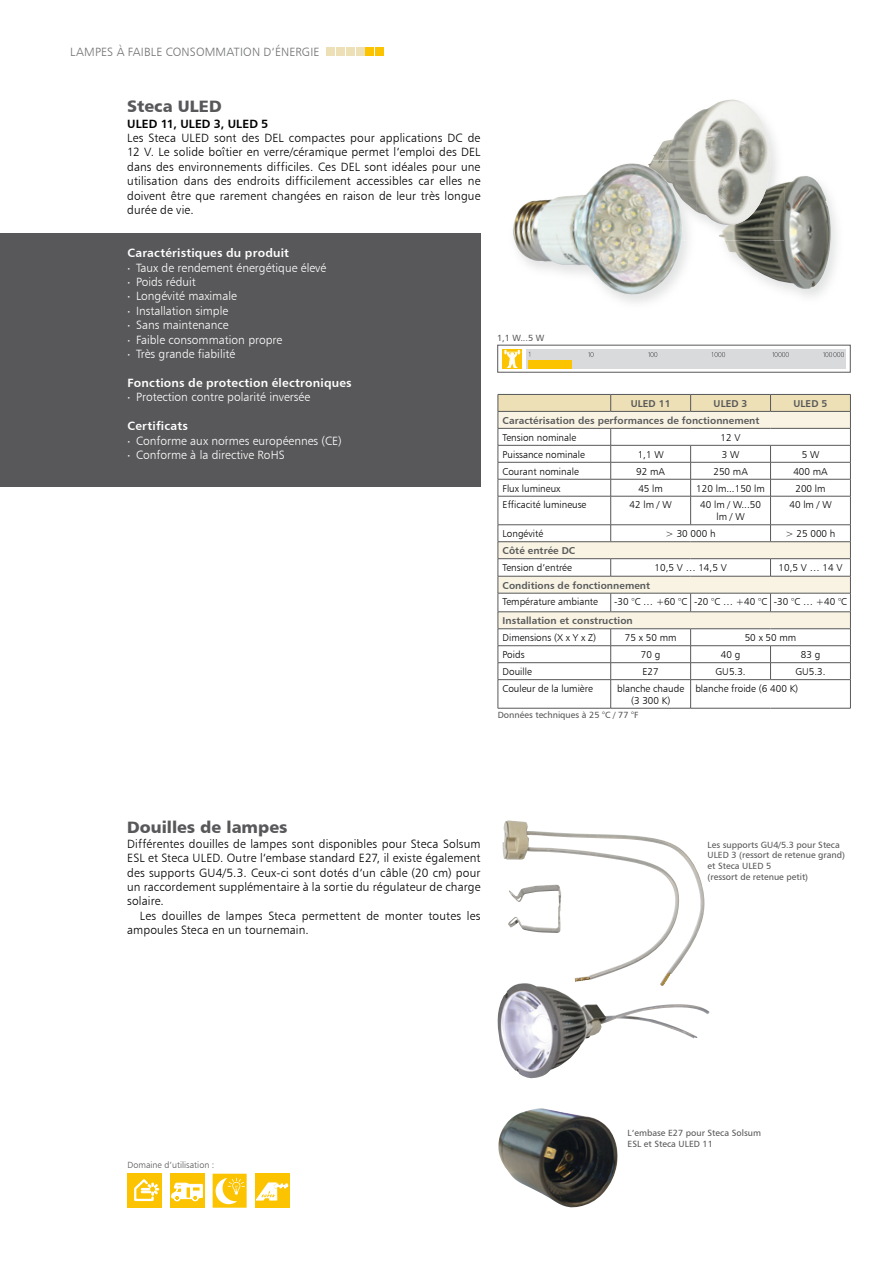
<style>
.page{position:relative;width:893px;height:1263px;background:#fff}
.page>*{position:absolute;margin:0;border:0;box-sizing:border-box;transform-origin:0 0}
.t1{font:16.5px "Humanist 777 BT Black B";color:#58585a}
.t2{font:12px/14.4px "Humanist 777 BT Light B";letter-spacing:.01em;color:#000;text-align:justify}
.t3{font:12px/14.4px "Humanist 777 BT Light B";color:#fff}
.t4{font:12px "Humanist 777 BT Bold B";letter-spacing:.015em;color:#fff}
.t5{font:12px "Humanist 777 BT Light B";letter-spacing:.015em;color:#707172}
.t6{font:12px "Humanist 777 BT Bold B";letter-spacing:.01em;color:#000}
.t7{font:9.9px/11.6px "Humanist 777 BT Light B";color:#000;text-align:center}
.t8{font:9.9px "Humanist 777 BT Bold B";letter-spacing:.005em;color:#58585a}
.t9{font:9px/10.8px "Humanist 777 BT Roman B";color:#58585a}
.t10{font:9px "Humanist 777 BT Light B";color:#58585a}
.s1{font-family:"Humanist 777 BT Black B";font-size:9px}
</style>
<div class="page">
<div style="left:0;top:234px;width:480px;height:253px;background:#58585a"></div>
<div style="left:526px;top:349px;width:320px;height:20px;background:#d9dadb"></div>
<svg style="left:588px;top:352px;width:6px;height:5px"></svg>
<svg style="left:648px;top:352px;width:9px;height:5px"></svg>
<svg style="left:711px;top:352px;width:14px;height:5px"></svg>
<svg style="left:772px;top:352px;width:17px;height:5px"></svg>
<svg style="left:823px;top:352px;width:21px;height:5px"></svg>
<svg style="left:502px;top:349px;width:20px;height:20px"></svg>
<svg style="left:504px;top:350px;width:17px;height:17px"></svg>
<div style="left:497px;top:345px;width:353px;height:27px;border:1px solid #58585a"></div>
<div style="left:528px;top:360px;width:44px;height:9px;background:#fcc400"></div>
<svg style="left:498px;top:394px;width:353px;height:314px"></svg>
<hr style="left:498px;top:611px;width:113px;height:1px;background:#58585a">
<hr style="left:611px;top:611px;width:80px;height:1px;background:#58585a">
<hr style="left:691px;top:611px;width:79px;height:1px;background:#58585a">
<hr style="left:770px;top:611px;width:81px;height:1px;background:#58585a">
<hr style="left:498px;top:628px;width:113px;height:1px;background:#58585a">
<hr style="left:611px;top:628px;width:80px;height:1px;background:#58585a">
<hr style="left:691px;top:628px;width:79px;height:1px;background:#58585a">
<hr style="left:770px;top:628px;width:81px;height:1px;background:#58585a">
<hr style="left:498px;top:708px;width:113px;height:1px;background:#58585a">
<hr style="left:611px;top:708px;width:80px;height:1px;background:#58585a">
<hr style="left:691px;top:708px;width:79px;height:1px;background:#58585a">
<hr style="left:770px;top:708px;width:81px;height:1px;background:#58585a">
<img style="left:725px;top:176px;width:106px;height:113px">
<img style="left:714px;top:173px;width:70px;height:63px">
<img style="left:719px;top:183px;width:65px;height:57px">
<img style="left:652px;top:100px;width:118px;height:125px">
<img style="left:688px;top:211px;width:8px;height:29px">
<img style="left:650px;top:160px;width:46px;height:51px">
<img style="left:512px;top:163px;width:176px;height:133px">
<img style="left:502px;top:821px;width:199px;height:161px">
<img style="left:497px;top:983px;width:213px;height:95px">
<img style="left:498px;top:1108px;width:120px;height:100px">
<div style="left:326px;top:47px;width:9px;height:9px;background:#ede0b6"></div>
<div style="left:336px;top:47px;width:8px;height:9px;background:#ede0b6"></div>
<div style="left:346px;top:47px;width:8px;height:9px;background:#ede0b6"></div>
<div style="left:356px;top:47px;width:8px;height:9px;background:#ede0b6"></div>
<div style="left:366px;top:47px;width:8px;height:9px;background:#fcc400"></div>
<div style="left:376px;top:47px;width:8px;height:9px;background:#fcc400"></div>
<div style="left:128px;top:1174px;width:34px;height:34px;background:#fcc400"></div>
<svg style="left:134px;top:1179px;width:25px;height:23px"></svg>
<div style="left:170px;top:1174px;width:34px;height:34px;background:#fcc400"></div>
<svg style="left:171px;top:1182px;width:32px;height:20px"></svg>
<svg style="left:213px;top:1174px;width:34px;height:34px"></svg>
<div style="left:255px;top:1174px;width:34px;height:34px;background:#fcc400"></div>
<svg style="left:255px;top:1182px;width:33px;height:18px"></svg>
<p class="t5" style="left:70px;top:44px;width:251px">LAMPES À FAIBLE CONSOMMATION D‘ÉNERGIE</p>
<h1 class="t1" style="left:127px;top:96px;width:96px">Steca ULED</h1>
<p class="t6" style="left:127px;top:116px;width:143px">ULED 11, ULED 3, ULED 5</p>
<p class="t2" style="left:127px;top:130px;width:355px">Les Steca ULED sont des DEL compactes pour applications DC de 12 V. Le solide boîtier en verre/céramique permet l‘emploi des DEL dans des environnements difficiles. Ces DEL sont idéales pour une utilisation dans des endroits difficilement accessibles car elles ne doivent être que rarement changées en raison de leur très longue durée de vie.</p>
<p class="t4" style="left:128px;top:245px;width:163px">Caractéristiques du produit</p>
<p class="t3" style="left:128px;top:260px;width:200px"><span class="s1">∙</span> Taux de rendement énergétique élevé <span class="s1">∙</span> Poids réduit<br><span class="s1">∙</span> Longévité maximale<br><span class="s1">∙</span> Installation simple<br><span class="s1">∙</span> Sans maintenance<br><span class="s1">∙</span> Faible consommation propre<br><span class="s1">∙</span> Très grande fiabilité</p>
<p class="t4" style="left:128px;top:375px;width:226px">Fonctions de protection électroniques</p>
<p class="t3" style="left:128px;top:390px;width:184px"><span class="s1">∙</span> Protection contre polarité inversée</p>
<p class="t4" style="left:128px;top:418px;width:62px">Certificats</p>
<p class="t3" style="left:128px;top:433px;width:216px"><span class="s1">∙</span> Conforme aux normes européennes (CE) <span class="s1">∙</span> Conforme à la directive RoHS</p>
<p class="t9" style="left:497px;top:332px;width:49px">1,1 W...5 W</p>
<p class="t8" style="left:631px;top:397px;width:41px">ULED 11</p>
<p class="t8" style="left:714px;top:397px;width:35px">ULED 3</p>
<p class="t8" style="left:793px;top:397px;width:35px">ULED 5</p>
<p class="t8" style="left:503px;top:414px;width:258px">Caractérisation des performances de fonctionnement</p>
<p class="t7" style="left:503px;top:431px;width:75px">Tension nominale</p>
<p class="t7" style="left:721px;top:431px;width:21px">12 V</p>
<p class="t7" style="left:503px;top:448px;width:84px">Puissance nominale</p>
<p class="t7" style="left:638px;top:448px;width:27px">1,1 W</p>
<p class="t7" style="left:722px;top:448px;width:19px">3 W</p>
<p class="t7" style="left:802px;top:448px;width:19px">5 W</p>
<p class="t7" style="left:503px;top:465px;width:78px">Courant nominale</p>
<p class="t7" style="left:636px;top:465px;width:30px">92 mA</p>
<p class="t7" style="left:713px;top:465px;width:36px">250 mA</p>
<p class="t7" style="left:793px;top:465px;width:36px">400 mA</p>
<p class="t7" style="left:503px;top:482px;width:59px">Flux lumineux</p>
<p class="t7" style="left:638px;top:482px;width:26px">45 lm</p>
<p class="t7" style="left:696px;top:482px;width:70px">120 lm...150 lm</p>
<p class="t7" style="left:795px;top:482px;width:32px">200 lm</p>
<p class="t7" style="left:503px;top:499px;width:85px">Efficacité lumineuse</p>
<p class="t7" style="left:630px;top:499px;width:44px">42 lm / W</p>
<p class="t7" style="left:700px;top:499px;width:62px">40 lm / W...50 lm / W</p>
<p class="t7" style="left:789px;top:499px;width:44px">40 lm / W</p>
<p class="t7" style="left:503px;top:528px;width:42px">Longévité</p>
<p class="t7" style="left:666px;top:528px;width:52px">&gt; 30 000 h</p>
<p class="t7" style="left:785px;top:528px;width:52px">&gt; 25 000 h</p>
<p class="t8" style="left:503px;top:544px;width:74px">Côté entrée DC</p>
<p class="t7" style="left:503px;top:562px;width:71px">Tension d’entrée</p>
<p class="t7" style="left:655px;top:562px;width:74px">10,5 V … 14,5 V</p>
<p class="t7" style="left:779px;top:562px;width:65px">10,5 V … 14 V</p>
<p class="t8" style="left:503px;top:579px;width:149px">Conditions de fonctionnement</p>
<p class="t7" style="left:503px;top:596px;width:97px">Température ambiante</p>
<p class="t7" style="left:614px;top:596px;width:234px">-30 °C … +60 °C -20 °C … +40 °C -30 °C … +40 °C</p>
<p class="t8" style="left:503px;top:614px;width:132px">Installation et construction</p>
<p class="t7" style="left:503px;top:632px;width:95px">Dimensions (X x Y x Z)</p>
<p class="t7" style="left:625px;top:632px;width:53px">75 x 50 mm</p>
<p class="t7" style="left:745px;top:632px;width:53px">50 x 50 mm</p>
<p class="t7" style="left:503px;top:649px;width:23px">Poids</p>
<p class="t7" style="left:641px;top:649px;width:21px">70 g</p>
<p class="t7" style="left:721px;top:649px;width:21px">40 g</p>
<p class="t7" style="left:801px;top:649px;width:21px">83 g</p>
<p class="t7" style="left:503px;top:666px;width:31px">Douille</p>
<p class="t7" style="left:643px;top:666px;width:18px">E27</p>
<p class="t7" style="left:715px;top:666px;width:32px">GU5.3.</p>
<p class="t7" style="left:795px;top:666px;width:32px">GU5.3.</p>
<p class="t7" style="left:503px;top:682px;width:92px">Couleur de la lumière</p>
<p class="t7" style="left:617px;top:682px;width:68px">blanche chaude (3 300 K)</p>
<p class="t7" style="left:695px;top:682px;width:104px">blanche froide (6 400 K)</p>
<p class="t9" style="left:498px;top:709px;width:142px">Données techniques à 25 °C / 77 °F</p>
<h1 class="t1" style="left:127px;top:816px;width:162px">Douilles de lampes</h1>
<p class="t2" style="left:127px;top:836px;width:355px">Différentes douilles de lampes sont disponibles pour Steca Solsum ESL et Steca ULED. Outre l‘embase standard E27, il existe également des supports GU4/5.3. Ceux-ci sont dotés d‘un câble (20 cm) pour un raccordement supplémentaire à la sortie du régulateur de charge solaire.</p>
<p class="t2" style="left:127px;top:908px;width:355px;text-indent:13px">Les douilles de lampes Steca permettent de monter toutes les ampoules Steca en un tournemain.</p>
<p class="t9" style="left:708px;top:839px;width:139px">Les supports GU4/5.3 pour Steca<br>ULED 3 (ressort de retenue grand) et Steca ULED 5<br>(ressort de retenue petit)</p>
<p class="t10" style="left:128px;top:1160px;width:88px">Domaine d‘utilisation :</p>
<p class="t9" style="left:628px;top:1127px;width:135px">L‘embase E27 pour Steca Solsum<br>ESL et Steca ULED 11</p>
</div>
